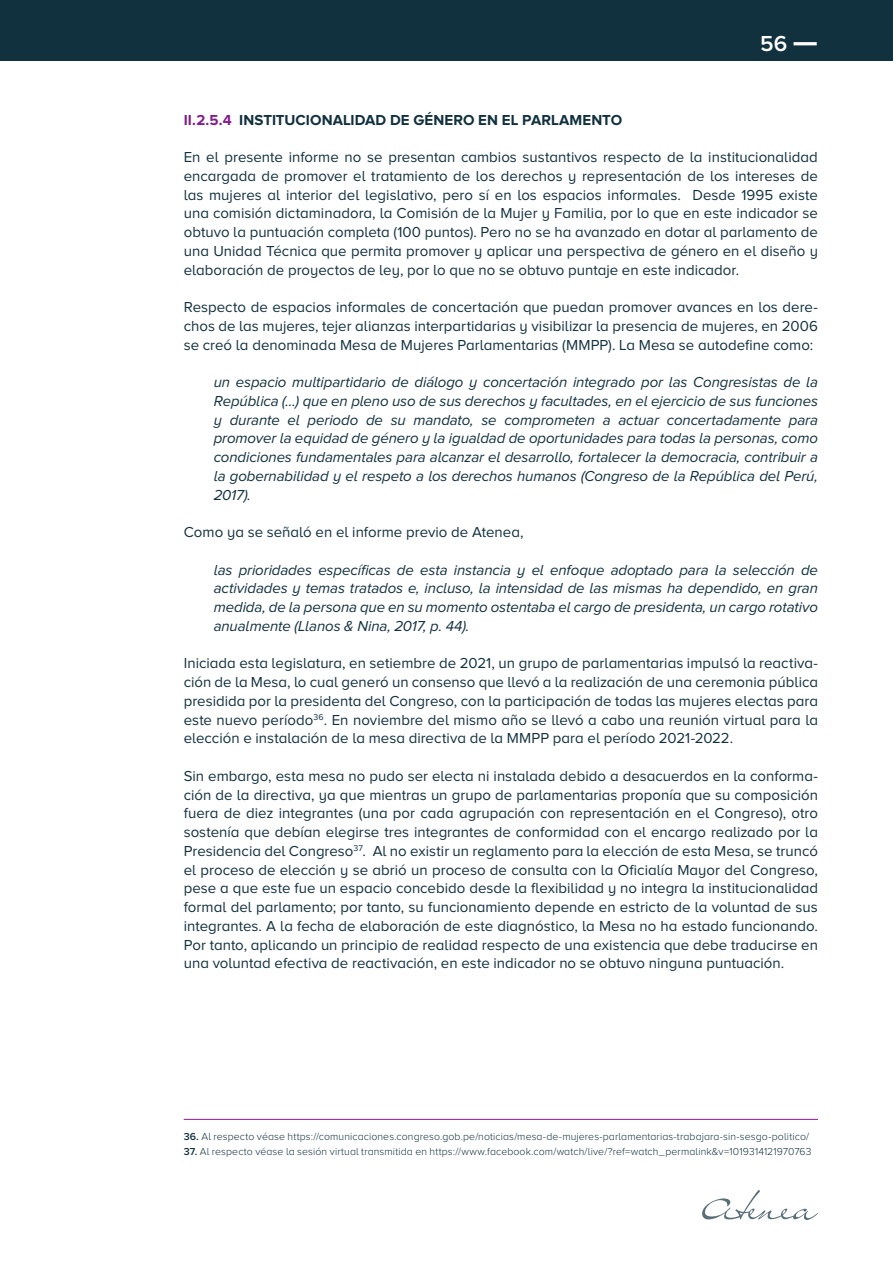
<style>
.page{position:relative;width:893px;height:1263px;background:#fff}
.page>*{position:absolute;margin:0;border:0;box-sizing:border-box;transform-origin:0 0}
.t1{font:600 22.5px "Proxima Nova A";color:#fff}
.t2{font:15px/18.8px "Proxima Nova A";color:#12313f;text-align:justify}
.t3{font:italic 15px/18.8px "Proxima Nova A";letter-spacing:-.01em;color:#12313f;text-align:justify}
.t4{font:700 15px "Proxima Nova A";letter-spacing:.005em;color:#12313f}
.t5{font:300 10.5px "Proxima Nova A";letter-spacing:.01em;color:#12313f}
.s1{font-weight:700;font-size:30px}
.s2{color:#861d8f}
.s3{font-weight:600}
</style>
<div class="page">
<div style="left:0;top:0;width:893px;height:60px;background:#12313f"></div>
<svg style="left:702px;top:1190px;width:116px;height:30px"></svg>
<hr style="left:184px;top:1119px;width:634px;height:1px;background:#861d8f">
<h1 class="t1" style="left:760px;top:31px;width:59px">56 <span class="s1">—</span></h1>
<p class="t4" style="left:184px;top:111px;width:440px"><span class="s2">II.2.5.4</span> INSTITUCIONALIDAD DE GÉNERO EN EL PARLAMENTO</p>
<p class="t2" style="left:184px;top:147px;width:636px">En el presente informe no se presentan cambios sustantivos respecto de la institucionalidad encargada de promover el tratamiento de los derechos y representación de los intereses de las mujeres al interior del legislativo, pero sí en los espacios informales. Desde 1995 existe una comisión dictaminadora, la Comisión de la Mujer y Familia, por lo que en este indicador se obtuvo la puntuación completa (100 puntos). Pero no se ha avanzado en dotar al parlamento de una Unidad Técnica que permita promover y aplicar una perspectiva de género en el diseño y elaboración de proyectos de ley, por lo que no se obtuvo puntaje en este indicador.</p>
<p class="t2" style="left:184px;top:297px;width:636px">Respecto de espacios informales de concertación que puedan promover avances en los dere&shy;chos de las mujeres, tejer alianzas interpartidarias y visibilizar la presencia de mujeres, en 2006 se creó la denominada Mesa de Mujeres Parlamentarias (MMPP). La Mesa se autodefine como:</p>
<p class="t3" style="left:214px;top:372px;width:606px">un espacio multipartidario de diálogo y concertación integrado por las Congresistas de la República (…) que en pleno uso de sus derechos y facultades, en el ejercicio de sus funciones y durante el periodo de su mandato, se comprometen a actuar concertadamente para promover la equidad de género y la igualdad de oportunidades para todas la personas, como condiciones fundamentales para alcanzar el desarrollo, fortalecer la democracia, contribuir a la gobernabilidad y el respeto a los derechos humanos (Congreso de la República del Perú, 2017).</p>
<p class="t2" style="left:184px;top:522px;width:341px">Como ya se señaló en el informe previo de Atenea,</p>
<p class="t3" style="left:214px;top:560px;width:606px">las prioridades específicas de esta instancia y el enfoque adoptado para la selección de actividades y temas tratados e, incluso, la intensidad de las mismas ha dependido, en gran medida, de la persona que en su momento ostentaba el cargo de presidenta, un cargo rotativo anualmente (Llanos &amp; Nina, 2017, p. 44).</p>
<p class="t2" style="left:184px;top:654px;width:636px">Iniciada esta legislatura, en setiembre de 2021, un grupo de parlamentarias impulsó la reactiva&shy;ción de la Mesa, lo cual generó un consenso que llevó a la realización de una ceremonia pública presidida por la presidenta del Congreso, con la participación de todas las mujeres electas para este nuevo período<sup>36</sup>. En noviembre del mismo año se llevó a cabo una reunión virtual para la elección e instalación de la mesa directiva de la MMPP para el período 2021-2022.</p>
<p class="t2" style="left:184px;top:766px;width:636px">Sin embargo, esta mesa no pudo ser electa ni instalada debido a desacuerdos en la conforma&shy;ción de la directiva, ya que mientras un grupo de parlamentarias proponía que su composición fuera de diez integrantes (una por cada agrupación con representación en el Congreso), otro sostenía que debían elegirse tres integrantes de conformidad con el encargo realizado por la Presidencia del Congreso<sup>37</sup>. Al no existir un reglamento para la elección de esta Mesa, se truncó el proceso de elección y se abrió un proceso de consulta con la Oficialía Mayor del Congreso, pese a que este fue un espacio concebido desde la flexibilidad y no integra la institucionalidad formal del parlamento; por tanto, su funcionamiento depende en estricto de la voluntad de sus integrantes. A la fecha de elaboración de este diagnóstico, la Mesa no ha estado funcionando.<br>Por tanto, aplicando un principio de realidad respecto de una existencia que debe traducirse en una voluntad efectiva de reactivación, en este indicador no se obtuvo ninguna puntuación.</p>
<p class="t5" style="left:184px;top:1130px;width:627px"><span class="s3">36.</span> Al respecto véase https://comunicaciones.congreso.gob.pe/noticias/mesa-de-mujeres-parlamentarias-trabajara-sin-sesgo-politico/</p>
<p class="t5" style="left:184px;top:1146px;width:629px"><span class="s3">37.</span> Al respecto véase la sesión virtual transmitida en https://www.facebook.com/watch/live/?ref=watch_permalink&amp;v=1019314121970763</p>
</div>
